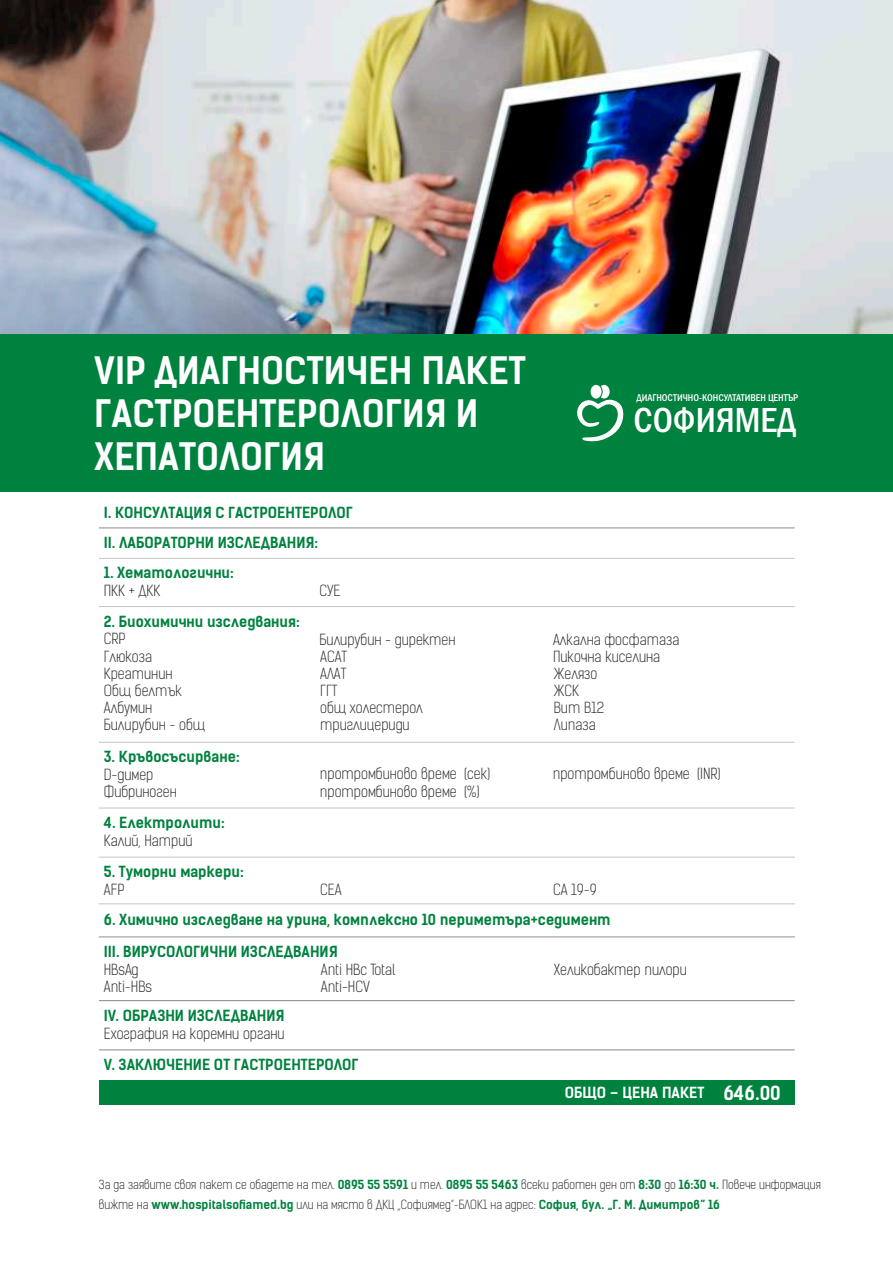
<style>
.page{position:relative;width:893px;height:1263px;background:#fff}
.page>*{position:absolute;margin:0;border:0;box-sizing:border-box;transform-origin:0 0}
.t1{font:36px/43.2px "Kelson Sans Bold BG";color:#fefefe}
.t2{font:500 condensed 36px "Franklin Gothic";color:#fefefe}
.t3{font:14.55px/17.1px "Kelson Sans Light BG";color:#2a2a29}
.t4{font:14.55px "Kelson Sans Bold BG";color:#00823f}
.t5{font:14.55px "Kelson Sans Bold BG";color:#fefefe}
.t6{font:12px "Kelson Sans Light BG";color:#2a2a29}
.t7{font:12px "Kelson Sans Bold BG";color:#00823f}
.t8{font:500 condensed 10.2px "Franklin Gothic";color:#fefefe}
.s1{font-size:18.75px}
.s2{font-family:"Kelson Sans Bold BG";color:#00823f}
.s3{font-family:"Kelson Sans Light BG";color:#2a2a29}
</style>
<div class="page">
<img style="left:0;top:0;width:893px;height:334px">
<div style="left:0;top:334px;width:893px;height:158px;background:#00823f"></div>
<svg style="left:577px;top:385px;width:47px;height:57px"></svg>
<div style="left:591px;top:385px;width:11px;height:13px;background:#fefefe;border-radius:50%"></div>
<div style="left:99px;top:1080px;width:696px;height:25px;background:#00823f"></div>
<hr style="left:99px;top:527px;width:696px;height:1px;background:#888887">
<hr style="left:99px;top:606px;width:696px;height:1px;background:#c5c5c5">
<hr style="left:99px;top:1000px;width:696px;height:1px;background:#888887">
<hr style="left:99px;top:742px;width:696px;height:1px;background:#c5c5c5">
<hr style="left:99px;top:857px;width:696px;height:1px;background:#c5c5c5">
<hr style="left:99px;top:808px;width:696px;height:1px;background:#c5c5c5">
<hr style="left:99px;top:558px;width:696px;height:1px;background:#c5c5c5">
<hr style="left:99px;top:903px;width:696px;height:1px;background:#c5c5c5">
<hr style="left:99px;top:1049px;width:696px;height:1px;background:#888887">
<hr style="left:99px;top:936px;width:696px;height:1px;background:#c5c5c5">
<h1 class="t1" style="left:94px;top:353px;width:433px">VIP ДИАГНОСТИЧЕН ПАКЕТ<br>ГАСТРОЕНТЕРОЛОГИЯ И<br>ХЕПАТОЛОГИЯ</h1>
<p class="t4" style="left:104px;top:507px;width:250px">I. КОНСУЛТАЦИЯ С ГАСТРОЕНТЕРОЛОГ</p>
<p class="t4" style="left:104px;top:537px;width:216px">II. ЛАБОРАТОРНИ ИЗСЛЕДВАНИЯ:</p>
<p class="t8" style="left:636px;top:393px;width:163px">ДИАГНОСТИЧНО-КОНСУЛТАТИВЕН ЦЕНТЪР</p>
<h1 class="t2" style="left:634px;top:406px;width:164px">СОФИЯМЕД</h1>
<p class="t4" style="left:104px;top:567px;width:131px">1. Хематологични:</p>
<p class="t3" style="left:104px;top:584px;width:58px">ПКК + ДКК</p>
<p class="t3" style="left:320px;top:584px;width:22px">СУЕ</p>
<p class="t4" style="left:104px;top:616px;width:197px">2. Биохимични изследвания:</p>
<p class="t3" style="left:104px;top:632px;width:103px">СRP<br>Глюкоза<br>Креатинин<br>Общ белтък<br>Албумин<br>Билирубин - общ</p>
<p class="t3" style="left:319px;top:633px;width:138px">Билирубин - директен<br>АСАТ<br>АЛАТ<br>ГГТ<br>общ холестерол триглицериди</p>
<p class="t3" style="left:553px;top:632px;width:128px">Алкална фосфатаза<br>Пикочна киселина<br>Желязо<br>ЖСК<br>Вит В12<br>Липаза</p>
<p class="t4" style="left:104px;top:751px;width:137px">3. Кръвосъсирване:</p>
<p class="t3" style="left:104px;top:768px;width:74px">D-димер<br>Фибриноген</p>
<p class="t3" style="left:320px;top:767px;width:172px">протромбиново време (сек) протромбиново време (%)</p>
<p class="t3" style="left:553px;top:767px;width:169px">протромбиново време (INR)</p>
<p class="t4" style="left:104px;top:817px;width:122px">4. Електролити:</p>
<p class="t3" style="left:104px;top:833px;width:90px">Калий, Натрий</p>
<p class="t4" style="left:104px;top:866px;width:141px">5. Туморни маркери:</p>
<p class="t3" style="left:104px;top:883px;width:22px">AFP</p>
<p class="t3" style="left:320px;top:883px;width:23px">СЕА</p>
<p class="t3" style="left:553px;top:883px;width:45px">СА 19-9</p>
<p class="t4" style="left:104px;top:914px;width:508px">6. Химично изследване на урина, комплексно 10 периметъра+седимент</p>
<p class="t3" style="left:104px;top:962px;width:50px">HBsAg<br>Anti-НВs</p>
<p class="t4" style="left:104px;top:946px;width:235px">III. ВИРУСОЛОГИЧНИ ИЗСЛЕДВАНИЯ</p>
<p class="t3" style="left:321px;top:962px;width:76px">Anti HBc Total<br>Anti-HCV</p>
<p class="t3" style="left:554px;top:963px;width:135px">Хеликобактер пилори</p>
<p class="t4" style="left:104px;top:1010px;width:182px">IV. ОБРАЗНИ ИЗСЛЕДВАНИЯ</p>
<p class="t3" style="left:104px;top:1026px;width:182px">Ехография на коремни органи</p>
<p class="t4" style="left:104px;top:1059px;width:256px">V. ЗАКЛЮЧЕНИЕ ОТ ГАСТРОЕНТЕРОЛОГ</p>
<p class="t5" style="left:565px;top:1087px;width:217px">ОБЩО – ЦЕНА ПАКЕТ <span class="s1">646.00</span></p>
<p class="t6" style="left:99px;top:1180px;width:723px">За да заявите своя пакет се обадете на тел. <span class="s2">0895 55 5591</span> и тел. <span class="s2">0895 55 5463</span> всеки работен ден от <span class="s2">8:30</span> до <span class="s2">16:30 ч.</span> Повече информация</p>
<p class="t7" style="left:99px;top:1200px;width:622px"><span class="s3">вижте на</span> www.hospitalsofiamed.bg <span class="s3">или на място в ДКЦ „Софиямед“-БЛОК1 на адрес:</span> София, бул. Г. М. Димитров” 16</p>
<p class="t7" style="left:608px;top:1208px;width:7px">“</p>
</div>
